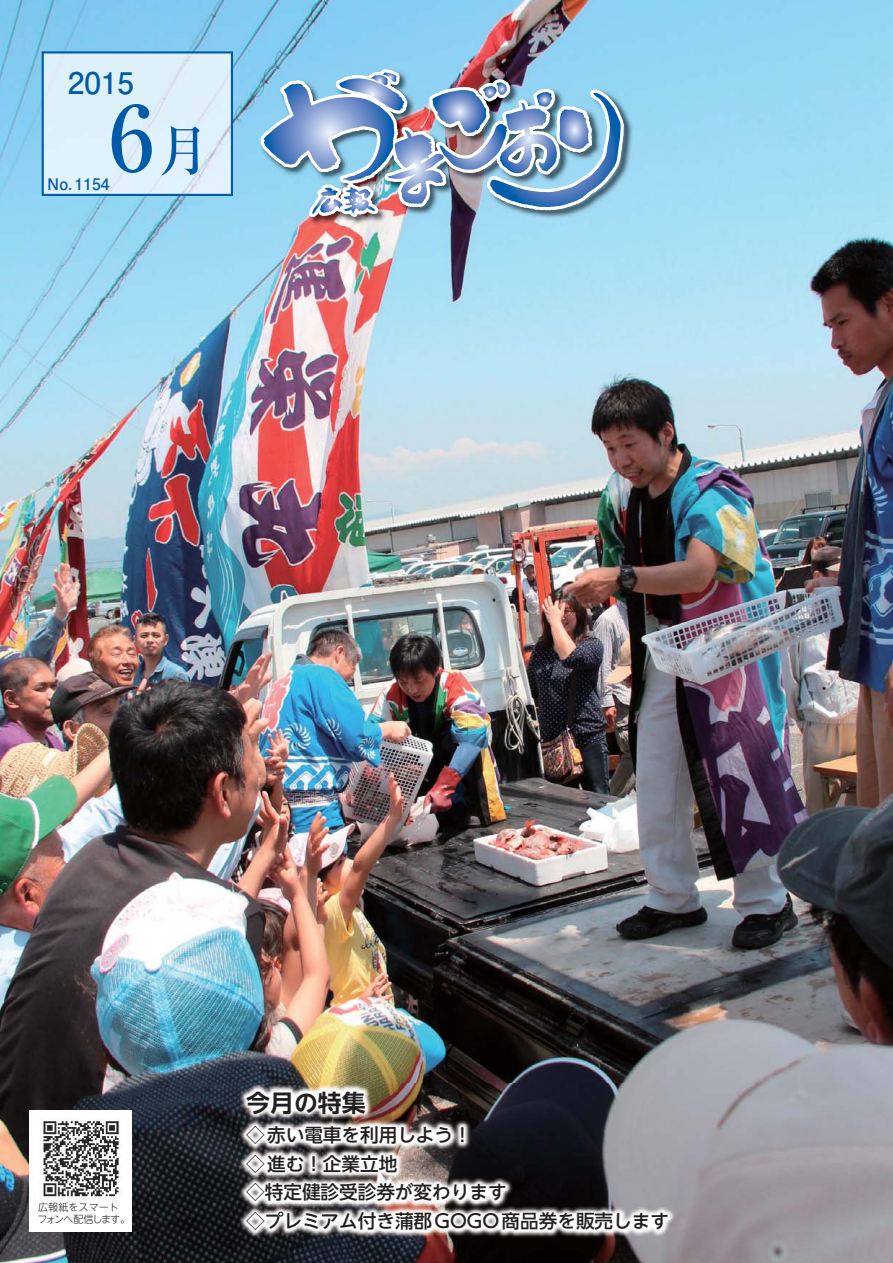
<style>
.page{position:relative;width:893px;height:1263px;background:#fff}
.page>*{position:absolute;margin:0;border:0;box-sizing:border-box;transform-origin:0 0}
.t1{font:90px "Ryumin Pr 6 N Medium 90 pv RKSJ H";color:#005aaa}
.t2{font:29.7px "Futo Go B101 Pr 6 N Bold 90 pv RKSJ H";color:#005aaa}
.t3{font:23.85px "UD Shin Go NT Pro De Bold 90 pv RKSJ H";color:#231f20}
.t4{font:18.6px/28.7px "UD Shin Go NT Pro Medium 90 pv RKSJ H";color:#231f20}
.t5{font:15.9px "Futo Go B101 Pr 6 N Bold 90 pv RKSJ H";color:#005aaa}
.t6{font:10.05px/12.8px "UD Shin Go NT Pro Light 90 pv RKSJ H";color:#231f20}
.s1{font-size:54px}
</style>
<div class="page">
<img style="left:0;top:0;width:893px;height:1263px">
<svg style="left:42px;top:51px;width:191px;height:145px;background:#d3e8f5"></svg>
<img style="left:260px;top:69px;width:372px;height:156px">
<img style="left:260px;top:69px;width:364px;height:148px">
<img style="left:239px;top:1083px;width:436px;height:155px">
<div style="left:30px;top:1111px;width:102px;height:121px;background:#fff"></div>
<img style="left:43px;top:1121px;width:76px;height:76px">
<h2 class="t2" style="left:68px;top:72px;width:68px">2015</h2>
<h1 class="t1" style="left:109px;top:104px;width:103px">6<span class="s1">月</span></h1>
<p class="t5" style="left:47px;top:178px;width:64px">No. 1154</p>
<p class="t6" style="left:38px;top:1202px;width:94px">広報紙をスマートフォンへ配信します。</p>
<p class="t3" style="left:246px;top:1094px;width:121px">今月の特集</p>
<p class="t4" style="left:246px;top:1123px;width:424px">◇ 赤い電車を利用しよう！<br>◇ 進む！企業立地<br>◇特定健診受診券が変わります<br>◇プレミアム付き蒲郡GOGO商品券を販売します</p>
</div>
